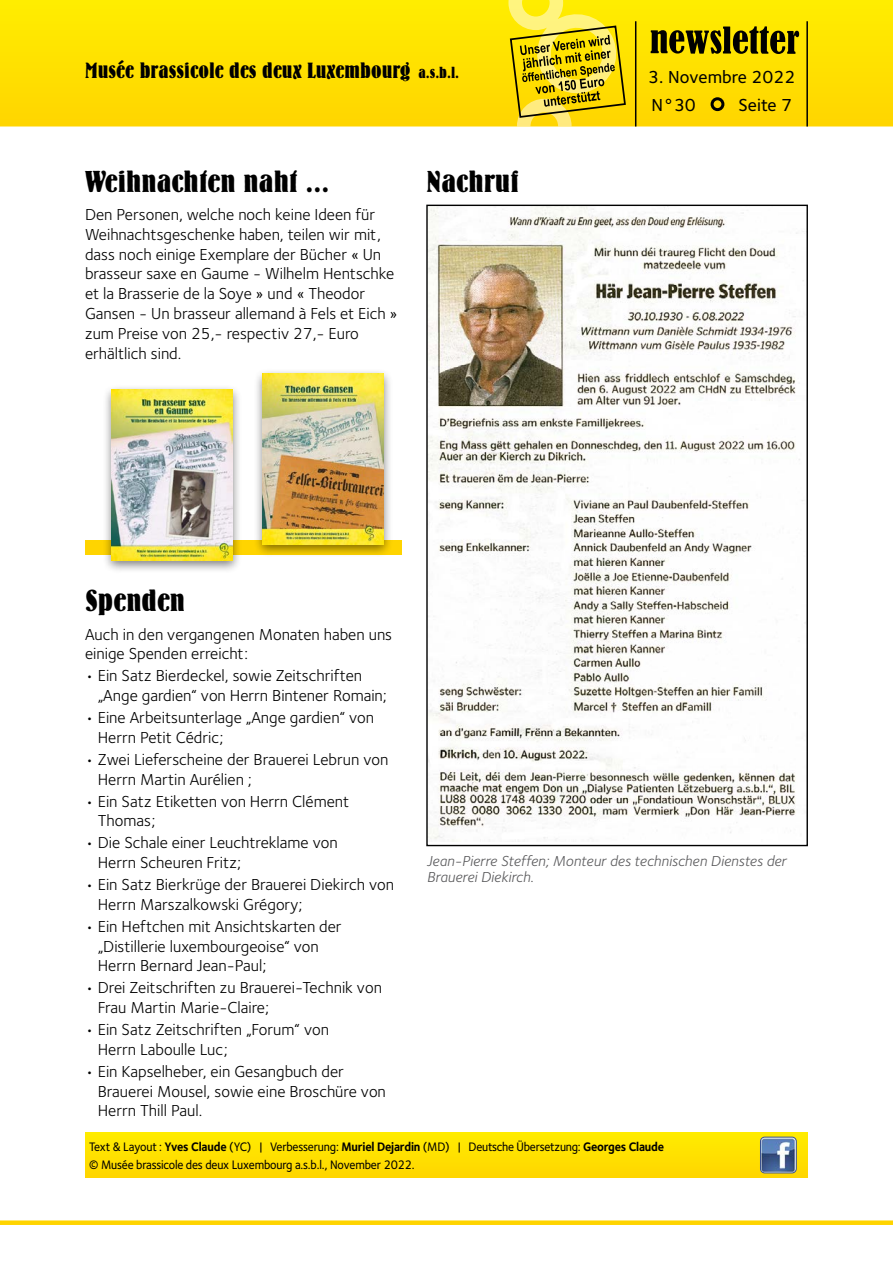
<style>
.page{position:relative;width:893px;height:1263px;background:#fff}
.page>*{position:absolute;margin:0;border:0;box-sizing:border-box;transform-origin:0 0}
.t1{font:30px "Bernhard Bold Condensed BT";color:#000;scale:1.15 1}
.t2{font:21.75px "Bernhard Bold Condensed BT";color:#000;scale:1.1 1}
.t3{font:18px/28.5px "Foundry Sterling Medium CE";color:#000}
.t4{font:16.5px/19.8px "Foundry Sterling Book CE";color:#000}
.t5{font:15px/16.5px "Foundry Sterling Book Italic CE";color:#58585a}
.t6{font:12.75px/18px "Foundry Sterling Medium CE";letter-spacing:-.015em;color:#000;scale:.93 1}
.s1{font-size:15.75px;color:#ffd400}
.s2{font-family:"Foundry Sterling Bold CE"}
</style>
<div class="page">
<svg style="left:0;top:0;width:893px;height:126px;background:#fee000"></svg>
<svg style="left:651px;top:26px;width:148px;height:28px;background:#7d7000"></svg>
<div style="left:712px;top:99px;width:11px;height:11px;background:#ffd400;border-radius:50%"></div>
<div style="left:711px;top:97px;width:13px;height:14px;border:3px solid #000;border-radius:50%"></div>
<div style="left:0;top:1220px;width:893px;height:5px;background:#ffd400"></div>
<hr style="left:806px;top:21px;width:2px;height:105px;background:#000">
<svg style="left:508px;top:0;width:129px;height:126px;background:#dbc41e"></svg>
<img style="left:428px;top:207px;width:378px;height:634px">
<div style="left:85px;top:1132px;width:723px;height:46px;background:#ffe100"></div>
<img style="left:760px;top:1137px;width:36px;height:36px">
<div style="left:760px;top:1137px;width:37px;height:36px;border:1px solid #39518e;border-radius:4px"></div>
<div style="left:85px;top:540px;width:316px;height:15px;background:#ffd400"></div>
<div style="left:103px;top:384px;width:139px;height:190px;background:#000;opacity:.5"></div>
<img style="left:112px;top:389px;width:121px;height:171px">
<div style="left:253px;top:368px;width:140px;height:190px;background:#000;opacity:.5"></div>
<img style="left:263px;top:373px;width:121px;height:171px">
<h2 class="t2" style="left:85px;top:58px;width:342px">Musée brassicole des deux Luxembourg <span class="s1">a.s.b.l.</span></h2>
<h1 class="t1" style="left:85px;top:163px;width:214px">Weihnachten naht ...</h1>
<p class="t4" style="left:85px;top:205px;width:314px">Den Personen, welche noch keine Ideen für Weihnachtsgeschenke haben, teilen wir mit, dass noch einige Exemplare der Bücher « Un brasseur saxe en Gaume - Wilhelm Hentschke et la Brasserie de la Soye » und « Theodor Gansen - Un brasseur allemand à Fels et Eich » zum Preise von 25,- respectiv 27,- Euro erhältlich sind.</p>
<h1 class="t1" style="left:426px;top:163px;width:82px">Nachruf</h1>
<p class="t3" style="left:648px;top:63px;width:149px">3. Novembre 2022<br>N°30</p>
<p class="t3" style="left:738px;top:91px;width:55px">Seite 7</p>
<h1 class="t1" style="left:85px;top:582px;width:89px">Spenden</h1>
<p class="t4" style="left:85px;top:624px;width:309px">Auch in den vergangenen Monaten haben uns einige Spenden erreicht:</p>
<p class="t4" style="left:98px;top:666px;width:291px;text-indent:-13px">• Ein Satz Bierdeckel, sowie Zeitschriften „Ange gardien“ von Herrn Bintener Romain;</p>
<p class="t4" style="left:98px;top:708px;width:278px;text-indent:-13px">• Eine Arbeitsunterlage „Ange gardien“ von<br>Herrn Petit Cédric;</p>
<p class="t4" style="left:98px;top:749px;width:292px;text-indent:-13px">• Zwei Lieferscheine der Brauerei Lebrun von<br>Herrn Martin Aurélien ;</p>
<p class="t4" style="left:98px;top:791px;width:253px;text-indent:-13px">• Ein Satz Etiketten von Herrn Clément<br>Thomas;</p>
<p class="t4" style="left:98px;top:833px;width:241px;text-indent:-13px">• Die Schale einer Leuchtreklame von<br>Herrn Scheuren Fritz;</p>
<p class="t4" style="left:98px;top:875px;width:298px;text-indent:-13px">• Ein Satz Bierkrüge der Brauerei Diekirch von<br>Herrn Marszalkowski Grégory;</p>
<p class="t4" style="left:98px;top:916px;width:245px;text-indent:-13px">• Ein Heftchen mit Ansichtskarten der „Distillerie luxembourgeoise“ von<br>Herrn Bernard Jean-Paul;</p>
<p class="t4" style="left:98px;top:978px;width:286px;text-indent:-13px">• Drei Zeitschriften zu Brauerei-Technik von<br>Frau Martin Marie-Claire;</p>
<p class="t4" style="left:98px;top:1020px;width:233px;text-indent:-13px">• Ein Satz Zeitschriften „Forum“ von<br>Herrn Laboulle Luc;</p>
<p class="t4" style="left:98px;top:1061px;width:290px;text-indent:-13px">• Ein Kapselheber, ein Gesangbuch der<br>Brauerei Mousel, sowie eine Broschüre von<br>Herrn Thill Paul.</p>
<p class="t5" style="left:427px;top:853px;width:361px">Jean-Pierre Steffen; Monteur des technischen Dienstes der<br>Brauerei Diekirch.</p>
<p class="t6" style="left:89px;top:1138px;width:619px">Text &amp; Layout : <span class="s2">Yves Claude</span> (YC) | Verbesserung: <span class="s2">Muriel Dejardin</span> (MD) | Deutsche Übersetzung: <span class="s2">Georges Claude </span>© Musée brassicole des deux Luxembourg a.s.b.l., November 2022.</p>
</div>
